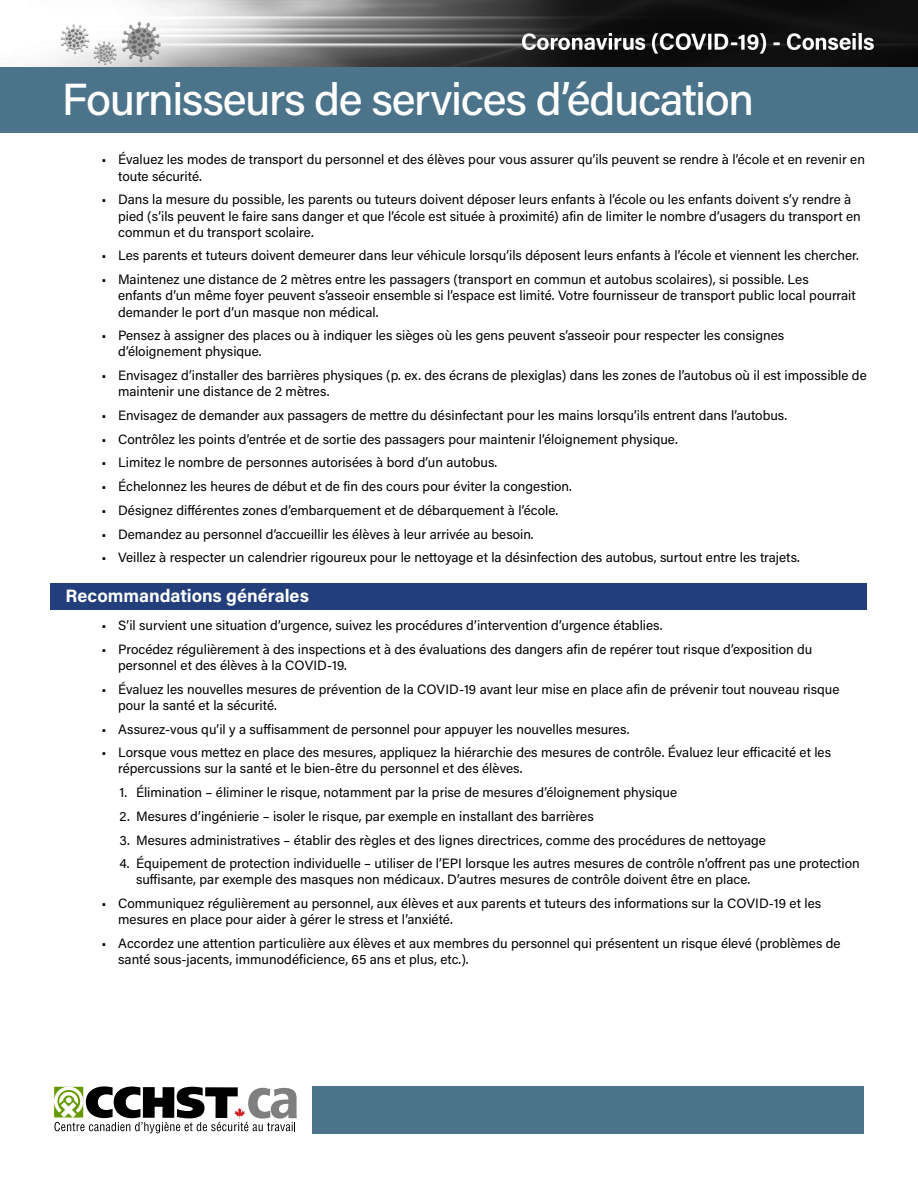
<style>
.page{position:relative;width:918px;height:1188px;background:#fff}
.page>*{position:absolute;margin:0;border:0;box-sizing:border-box;transform-origin:0 0}
.t1{font:500 45px "Acumin Pro";letter-spacing:-.03em;color:#fff}
.subheads{font:700 18px "Acumin Pro";color:#fff}
.body_bullets{font:13.5px/16.2px "Acumin Pro";color:#000}
</style>
<div class="page">
<img style="left:0;top:0;width:918px;height:68px">
<div style="left:313px;top:1086px;width:551px;height:48px;background:#4b738a"></div>
<div style="left:51px;top:583px;width:816px;height:27px;background:#223f7c"></div>
<div style="left:0;top:68px;width:918px;height:65px;background:#4b738a"></div>
<svg style="left:54px;top:1086px;width:243px;height:47px"></svg>
<h1 class="t1" style="left:62px;top:69px;width:694px">Fournisseurs de services d’éducation</h1>
<p class="body_bullets" style="left:118px;top:151px;width:748px;text-indent:-16px">• Évaluez les modes de transport du personnel et des élèves pour vous assurer qu’ils peuvent se rendre à l’école et en revenir en toute sécurité.</p>
<p class="body_bullets" style="left:118px;top:191px;width:744px;text-indent:-16px">• Dans la mesure du possible, les parents ou tuteurs doivent déposer leurs enfants à l’école ou les enfants doivent s’y rendre à pied (s’ils peuvent le faire sans danger et que l’école est située à proximité) afin de limiter le nombre d’usagers du transport en commun et du transport scolaire.</p>
<p class="body_bullets" style="left:102px;top:247px;width:759px">• Les parents et tuteurs doivent demeurer dans leur véhicule lorsqu’ils déposent leurs enfants à l’école et viennent les chercher.</p>
<p class="body_bullets" style="left:118px;top:271px;width:739px;text-indent:-16px">• Maintenez une distance de 2 mètres entre les passagers (transport en commun et autobus scolaires), si possible. Les enfants d’un même foyer peuvent s’asseoir ensemble si l’espace est limité. Votre fournisseur de transport public local pourrait demander le port d’un masque non médical.</p>
<p class="body_bullets" style="left:118px;top:327px;width:668px;text-indent:-16px">• Pensez à assigner des places ou à indiquer les sièges où les gens peuvent s’asseoir pour respecter les consignes d’éloignement physique.</p>
<p class="body_bullets" style="left:118px;top:367px;width:750px;text-indent:-16px">• Envisagez d’installer des barrières physiques (p. ex. des écrans de plexiglas) dans les zones de l’autobus où il est impossible de maintenir une distance de 2 mètres.</p>
<p class="body_bullets" style="left:102px;top:407px;width:687px">• Envisagez de demander aux passagers de mettre du désinfectant pour les mains lorsqu’ils entrent dans l’autobus.</p>
<p class="body_bullets" style="left:102px;top:430px;width:578px">• Contrôlez les points d’entrée et de sortie des passagers pour maintenir l’éloignement physique.</p>
<p class="body_bullets" style="left:102px;top:454px;width:397px">• Limitez le nombre de personnes autorisées à bord d’un autobus.</p>
<p class="body_bullets" style="left:102px;top:478px;width:472px">• Échelonnez les heures de début et de fin des cours pour éviter la congestion.</p>
<p class="body_bullets" style="left:102px;top:501px;width:458px">• Désignez différentes zones d’embarquement et de débarquement à l’école.</p>
<p class="body_bullets" style="left:102px;top:525px;width:434px">• Demandez au personnel d’accueillir les élèves à leur arrivée au besoin.</p>
<p class="body_bullets" style="left:102px;top:549px;width:700px">• Veillez à respecter un calendrier rigoureux pour le nettoyage et la désinfection des autobus, surtout entre les trajets.</p>
<p class="subheads" style="left:66px;top:583px;width:245px">Recommandations générales</p>
<p class="body_bullets" style="left:102px;top:617px;width:562px">• S’il survient une situation d’urgence, suivez les procédures d’intervention d’urgence établies.</p>
<p class="body_bullets" style="left:118px;top:640px;width:696px;text-indent:-16px">• Procédez régulièrement à des inspections et à des évaluations des dangers afin de repérer tout risque d’exposition du personnel et des élèves à la COVID-19.</p>
<p class="body_bullets" style="left:118px;top:680px;width:723px;text-indent:-16px">• Évaluez les nouvelles mesures de prévention de la COVID-19 avant leur mise en place afin de prévenir tout nouveau risque pour la santé et la sécurité.</p>
<p class="body_bullets" style="left:102px;top:720px;width:529px">• Assurez-vous qu’il y a suffisamment de personnel pour appuyer les nouvelles mesures.</p>
<p class="body_bullets" style="left:118px;top:744px;width:715px;text-indent:-16px">• Lorsque vous mettez en place des mesures, appliquez la hiérarchie des mesures de contrôle. Évaluez leur efficacité et les répercussions sur la santé et le bien-être du personnel et des élèves.</p>
<p class="body_bullets" style="left:120px;top:784px;width:559px">1. Élimination – éliminer le risque, notamment par la prise de mesures d’éloignement physique</p>
<p class="body_bullets" style="left:120px;top:807px;width:476px">2. Mesures d’ingénierie – isoler le risque, par exemple en installant des barrières</p>
<p class="body_bullets" style="left:120px;top:831px;width:648px">3. Mesures administratives – établir des règles et des lignes directrices, comme des procédures de nettoyage</p>
<p class="body_bullets" style="left:136px;top:855px;width:725px;text-indent:-16px">4. Équipement de protection individuelle – utiliser de l’EPI lorsque les autres mesures de contrôle n’offrent pas une protection suffisante, par exemple des masques non médicaux. D’autres mesures de contrôle doivent être en place.</p>
<p class="body_bullets" style="left:118px;top:895px;width:705px;text-indent:-16px">• Communiquez régulièrement au personnel, aux élèves et aux parents et tuteurs des informations sur la COVID-19 et les mesures en place pour aider à gérer le stress et l’anxiété.</p>
<p class="body_bullets" style="left:118px;top:935px;width:724px;text-indent:-16px">• Accordez une attention particulière aux élèves et aux membres du personnel qui présentent un risque élevé (problèmes de santé sous-jacents, immunodéficience, 65 ans et plus, etc.).</p>
</div>
